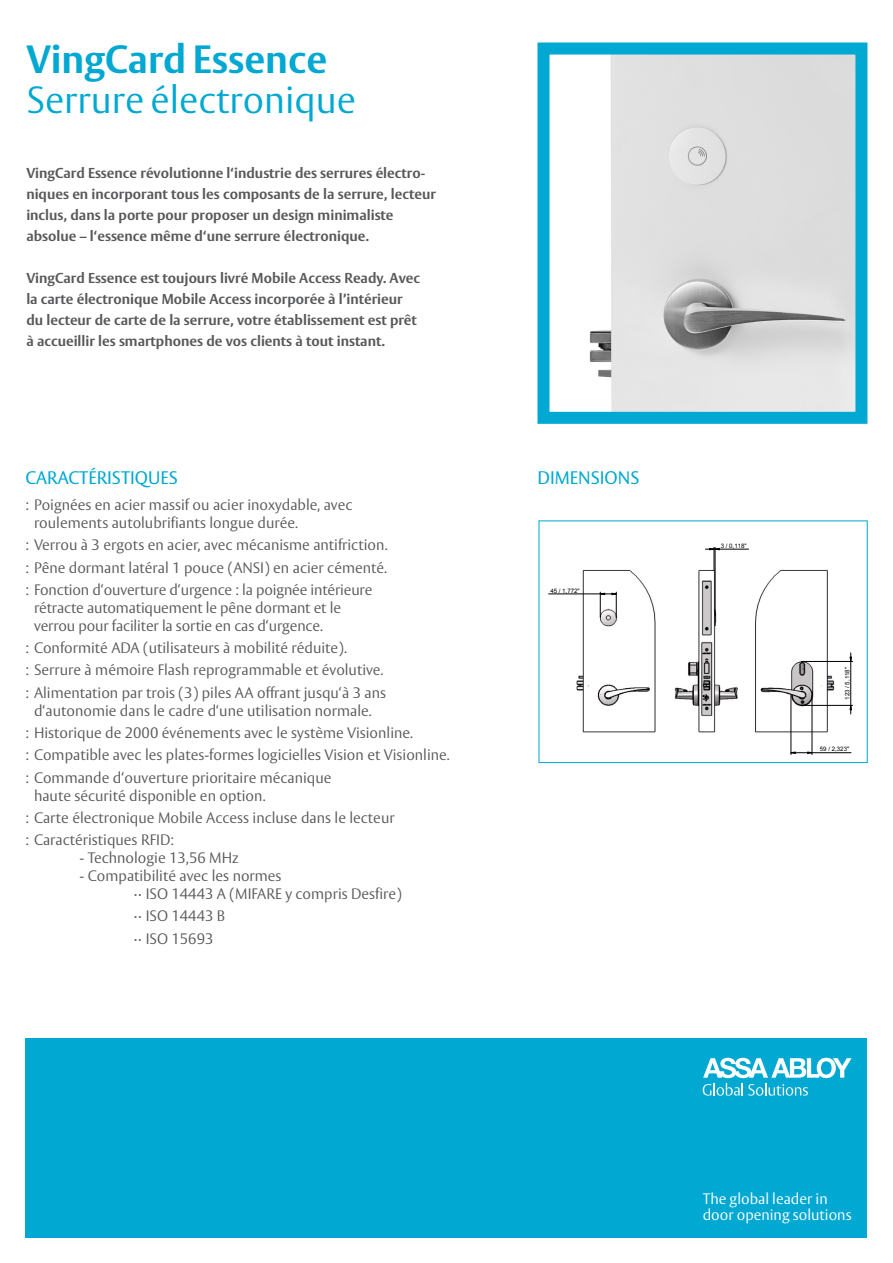
<style>
.page{position:relative;width:893px;height:1263px;background:#fff}
.page>*{position:absolute;margin:0;border:0;box-sizing:border-box;transform-origin:0 0}
.Rubrik_pos{font:700 39px "ASSA Vesta";color:#00a8d2}
.Rubrik_pos-2{font:300 37.5px "ASSA Vesta";color:#00a8d2}
.DS_Heading_3{font:18px "ASSA Vesta";color:#00a8d2}
.DS_Heading_2{font:18px "ASSA Vesta";color:#00a8d2}
.DS_Brødtekst_Bullets{font:300 15px/18px "ASSA Vesta";color:#58595b}
.Bröd_neg{font:300 15px/16.5px "ASSA Vesta";color:#fff}
.DS_Brødtekst{font:700 14.25px/21px "ASSA Vesta";color:#58595b}
.t1{font:6.15px "Arial";color:#000}
</style>
<div class="page">
<div style="left:26px;top:1038px;width:841px;height:199px;background:#00a8d2"></div>
<img style="left:589px;top:56px;width:265px;height:355px">
<div style="left:537px;top:43px;width:330px;height:381px;border:12px solid #00a8d2"></div>
<img style="left:548px;top:548px;width:305px;height:207px">
<hr style="left:802px;top:661px;width:50px;height:1px;background:#000">
<hr style="left:802px;top:705px;width:50px;height:1px;background:#000">
<hr style="left:850px;top:661px;width:1px;height:44px;background:#000">
<svg style="left:850px;top:653px;width:2px;height:8px"></svg>
<svg style="left:850px;top:705px;width:2px;height:9px"></svg>
<hr style="left:715px;top:547px;width:1px;height:68px;background:#000">
<hr style="left:715px;top:549px;width:33px;height:1px;background:#000">
<svg style="left:705px;top:547px;width:15px;height:24px"></svg>
<hr style="left:549px;top:594px;width:51px;height:1px;background:#000">
<svg style="left:600px;top:592px;width:17px;height:26px"></svg>
<hr style="left:791px;top:695px;width:1px;height:59px;background:#000">
<hr style="left:812px;top:695px;width:1px;height:59px;background:#000">
<hr style="left:791px;top:752px;width:60px;height:1px;background:#000">
<svg style="left:703px;top:1058px;width:148px;height:38px"></svg>
<p class="Rubrik_pos" style="left:26px;top:35px;width:302px">VingCard Essence</p>
<p class="Rubrik_pos-2" style="left:26px;top:78px;width:331px">Serrure électronique</p>
<p class="DS_Brødtekst" style="left:26px;top:163px;width:411px">VingCard Essence révolutionne l‘industrie des serrures électro&shy;niques en incorporant tous les composants de la serrure, lecteur inclus, dans la porte pour proposer un design minimaliste absolue – l‘essence même d‘une serrure électronique.</p>
<p class="DS_Brødtekst" style="left:26px;top:268px;width:395px">VingCard Essence est toujours livré Mobile Access Ready. Avec la carte électronique Mobile Access incorporée à l’intérieur du lecteur de carte de la serrure, votre établissement est prêt à accueillir les smartphones de vos clients à tout instant.</p>
<p class="DS_Heading_3" style="left:26px;top:466px;width:154px">CARACTÉRISTIQUES</p>
<p class="DS_Brødtekst_Bullets" style="left:34px;top:497px;width:320px;text-indent:-9px">: Poignées en acier massif ou acier inoxydable, avec roulements autolubrifiants longue durée.</p>
<p class="DS_Brødtekst_Bullets" style="left:26px;top:537px;width:364px">: Verrou à 3 ergots en acier, avec mécanisme antifriction.</p>
<p class="DS_Brødtekst_Bullets" style="left:26px;top:559px;width:363px">: Pêne dormant latéral 1 pouce (ANSI) en acier cémenté.</p>
<p class="DS_Brødtekst_Bullets" style="left:34px;top:581px;width:340px;text-indent:-9px">: Fonction d‘ouverture d‘urgence : la poignée intérieure rétracte automatiquement le pêne dormant et le verrou pour faciliter la sortie en cas d‘urgence.</p>
<p class="DS_Brødtekst_Bullets" style="left:26px;top:640px;width:323px">: Conformité ADA (utilisateurs à mobilité réduite).</p>
<p class="DS_Brødtekst_Bullets" style="left:26px;top:662px;width:359px">: Serrure à mémoire Flash reprogrammable et évolutive.</p>
<p class="DS_Brødtekst_Bullets" style="left:26px;top:684px;width:362px;text-align:center">: Alimentation par trois (3) piles AA offrant jusqu‘à 3 ans d‘autonomie dans le cadre d‘une utilisation normale.</p>
<p class="DS_Brødtekst_Bullets" style="left:26px;top:724px;width:389px">: Historique de 2000 événements avec le système Visionline.</p>
<p class="DS_Brødtekst_Bullets" style="left:26px;top:747px;width:426px">: Compatible avec les plates-formes logicielles Vision et Visionline.</p>
<p class="DS_Brødtekst_Bullets" style="left:34px;top:769px;width:299px;text-indent:-9px">: Commande d‘ouverture prioritaire mécanique haute sécurité disponible en option.</p>
<p class="DS_Brødtekst_Bullets" style="left:26px;top:809px;width:371px">: Carte électronique Mobile Access incluse dans le lecteur</p>
<p class="DS_Brødtekst_Bullets" style="left:26px;top:831px;width:150px">: Caractéristiques RFID:</p>
<p class="DS_Brødtekst_Bullets" style="left:80px;top:849px;width:161px">- Technologie 13,56 MHz</p>
<p class="DS_Brødtekst_Bullets" style="left:134px;top:867px;width:270px;text-indent:-54px">- Compatibilité avec les normes<br>·· ISO 14443 A (MIFARE y compris Desfire)</p>
<p class="DS_Brødtekst_Bullets" style="left:134px;top:908px;width:93px">·· ISO 14443 B</p>
<p class="DS_Brødtekst_Bullets" style="left:134px;top:930px;width:81px">·· ISO 15693</p>
<p class="DS_Heading_2" style="left:537px;top:466px;width:103px">DIMENSIONS</p>
<p class="t1" style="left:550px;top:586px;width:31px">45 / 1,772"</p>
<p class="t1" style="left:721px;top:541px;width:28px">3 / 0,118"</p>
<p class="t1" style="left:843px;top:700px;width:34px;rotate:-90deg">123 / 5,118"</p>
<p class="t1" style="left:820px;top:745px;width:31px">59 / 2,323"</p>
<p class="Bröd_neg" style="left:703px;top:1191px;width:150px">The global leader in door opening solutions</p>
</div>
